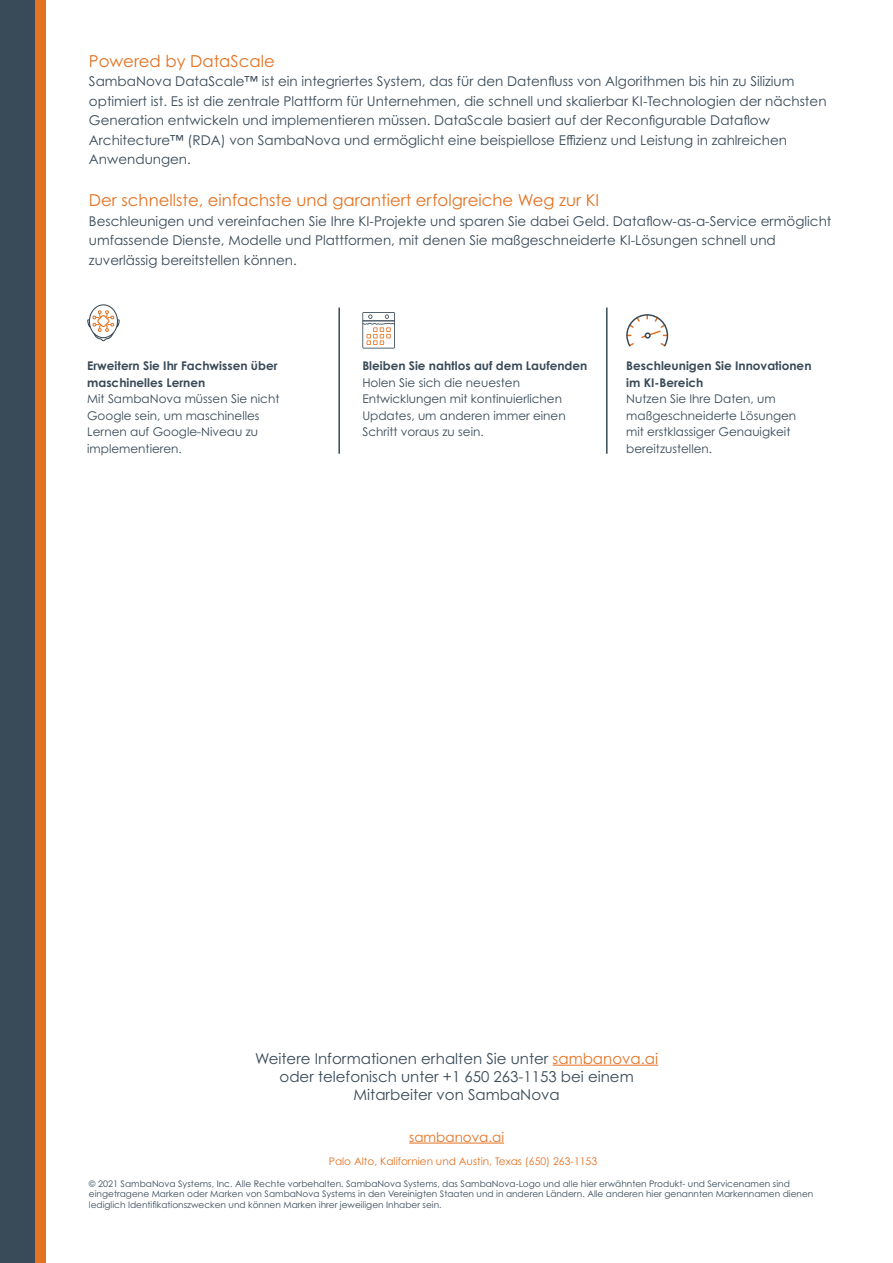
<style>
.page{position:relative;width:893px;height:1263px;background:#fff}
.page>*{position:absolute;margin:0;border:0;box-sizing:border-box;transform-origin:0 0}
.Paragraph_Style_2{font:16.5px "Century Gothic Pro";color:#e37222}
.Paragraph_Style_1{font:16.5px "Century Gothic Pro";color:#e37222}
.t1{font:15px/18px "Century Gothic Pro";color:#394a58;text-align:center}
.Paragraph_Style_1-2{font:13.5px/19.5px "Century Gothic Pro";color:#394a58}
.t2{font:13.5px "Century Gothic Pro";color:#e37222}
.Paragraph_Style_1-3{font:12px/16.5px "Century Gothic Pro";color:#394a58}
.Paragraph_Style_1-4{font:700 12px/16.5px "Century Gothic Pro";color:#394a58}
.Paragraph_Style_3{font:700 12px "Century Gothic Pro";color:#394a58}
.t3{font:10.5px "Century Gothic Pro";color:#e37222}
.t4{font:9px/10.5px "Century Gothic Pro";color:#394a58}
.s1{color:#e57325}
</style>
<div class="page">
<div style="left:0;top:0;width:40px;height:1263px;background:#394a58"></div>
<div style="left:35px;top:0;width:11px;height:1263px;background:#e37222"></div>
<hr style="left:409px;top:1143px;width:95px;height:1px;background:#e37222">
<hr style="left:553px;top:1065px;width:105px;height:1px;background:#e57325">
<hr style="left:338px;top:307px;width:2px;height:147px;background:#394a58">
<hr style="left:606px;top:307px;width:2px;height:147px;background:#394a58">
<svg style="left:362px;top:312px;width:33px;height:37px"></svg>
<svg style="left:87px;top:304px;width:33px;height:37px"></svg>
<svg style="left:626px;top:314px;width:42px;height:32px"></svg>
<p class="Paragraph_Style_1" style="left:89px;top:51px;width:187px">Powered by DataScale</p>
<p class="Paragraph_Style_1-2" style="left:89px;top:71px;width:739px">SambaNova DataScale™ ist ein integriertes System, das für den Datenfluss von Algorithmen bis hin zu Silizium optimiert ist. Es ist die zentrale Plattform für Unternehmen, die schnell und skalierbar KI-Technologien der nächsten Generation entwickeln und implementieren müssen. DataScale basiert auf der Reconfigurable Dataflow Architecture™ (RDA) von SambaNova und ermöglicht eine beispiellose Effizienz und Leistung in zahlreichen Anwendungen.</p>
<p class="Paragraph_Style_2" style="left:89px;top:190px;width:512px">Der schnellste, einfachste und garantiert erfolgreiche Weg zur KI</p>
<p class="Paragraph_Style_1-2" style="left:89px;top:211px;width:744px">Beschleunigen und vereinfachen Sie Ihre KI-Projekte und sparen Sie dabei Geld. Dataflow-as-a-Service ermöglicht umfassende Dienste, Modelle und Plattformen, mit denen Sie maßgeschneiderte KI-Lösungen schnell und zuverlässig bereitstellen können.</p>
<p class="Paragraph_Style_1-4" style="left:87px;top:358px;width:192px">Erweitern Sie Ihr Fachwissen über maschinelles Lernen</p>
<p class="Paragraph_Style_1-3" style="left:87px;top:391px;width:194px">Mit SambaNova müssen Sie nicht<br>Google sein, um maschinelles<br>Lernen auf Google-Niveau zu implementieren.</p>
<p class="Paragraph_Style_3" style="left:362px;top:358px;width:226px">Bleiben Sie nahtlos auf dem Laufenden</p>
<p class="Paragraph_Style_1-3" style="left:362px;top:374px;width:205px">Holen Sie sich die neuesten<br>Entwicklungen mit kontinuierlichen<br>Updates, um anderen immer einen<br>Schritt voraus zu sein.</p>
<p class="Paragraph_Style_1-4" style="left:626px;top:358px;width:187px">Beschleunigen Sie Innovationen im KI-Bereich</p>
<p class="Paragraph_Style_1-3" style="left:626px;top:391px;width:171px">Nutzen Sie Ihre Daten, um maßgeschneiderte Lösungen mit erstklassiger Genauigkeit bereitzustellen.</p>
<p class="t1" style="left:255px;top:1049px;width:405px">Weitere Informationen erhalten Sie unter <span class="s1">sambanova.ai </span>oder telefonisch unter +1 650 263-1153 bei einem<br>Mitarbeiter von SambaNova</p>
<p class="t2" style="left:409px;top:1128px;width:96px">sambanova.ai</p>
<p class="t3" style="left:329px;top:1155px;width:270px">Palo Alto, Kalifornien und Austin, Texas (650) 263-1153</p>
<p class="t4" style="left:89px;top:1178px;width:726px">© 2021 SambaNova Systems, Inc. Alle Rechte vorbehalten. SambaNova Systems, das SambaNova-Logo und alle hier erwähnten Produkt- und Servicenamen sind eingetragene Marken oder Marken von SambaNova Systems in den Vereinigten Staaten und in anderen Ländern. Alle anderen hier genannten Markennamen dienen lediglich Identifikationszwecken und können Marken ihrer jeweiligen Inhaber sein.</p>
</div>
